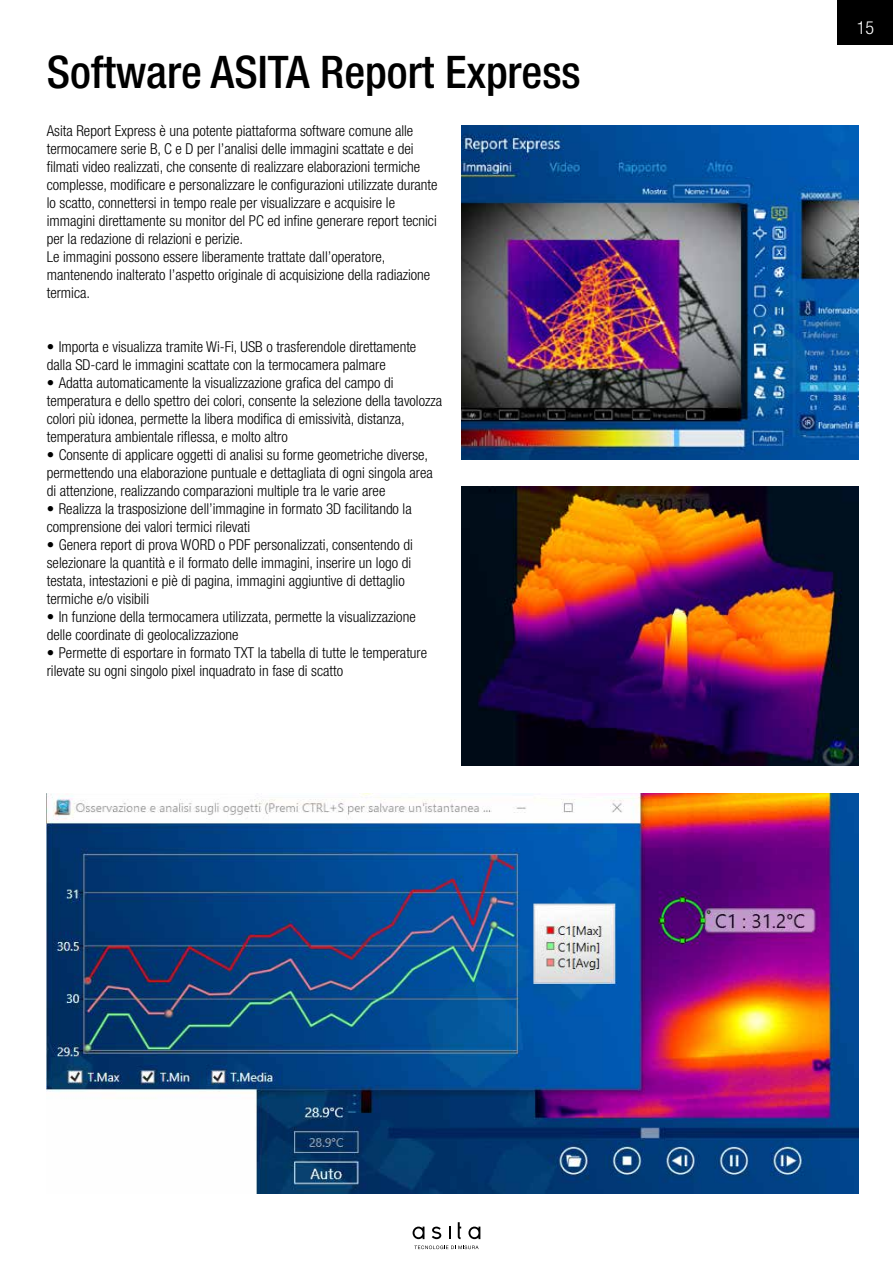
<style>
.page{position:relative;width:893px;height:1263px;background:#fff}
.page>*{position:absolute;margin:0;border:0;box-sizing:border-box;transform-origin:0 0}
.t1{font:500 condensed 45px "Helvetica Neue LT Std";color:#000}
.t2{font:300 condensed 18px "Helvetica Neue LT Std";color:#fff}
.t3{font:300 condensed 15px/18px "Helvetica Neue LT Std";color:#000}
</style>
<div class="page">
<div style="left:838px;top:0;width:55px;height:44px;background:#000"></div>
<svg style="left:413px;top:1226px;width:11px;height:13px"></svg>
<svg style="left:432px;top:1226px;width:9px;height:13px"></svg>
<svg style="left:449px;top:1226px;width:1px;height:13px"></svg>
<svg style="left:458px;top:1222px;width:3px;height:17px"></svg>
<svg style="left:468px;top:1226px;width:12px;height:13px"></svg>
<svg style="left:414px;top:1245px;width:65px;height:4px"></svg>
<img style="left:47px;top:793px;width:812px;height:400px">
<img style="left:462px;top:125px;width:397px;height:334px">
<img style="left:462px;top:487px;width:397px;height:278px">
<h1 class="t1" style="left:47px;top:45px;width:535px">Software ASITA Report Express</h1>
<p class="t3" style="left:47px;top:122px;width:392px">Asita Report Express è una potente piattaforma software comune alle termocamere serie B, C e D per l’analisi delle immagini scattate e dei filmati video realizzati, che consente di realizzare elaborazioni termiche complesse, modificare e personalizzare le configurazioni utilizzate durante lo scatto, connettersi in tempo reale per visualizzare e acquisire le immagini direttamente su monitor del PC ed infine generare report tecnici per la redazione di relazioni e perizie.<br>Le immagini possono essere liberamente trattate dall’operatore, mantenendo inalterato l’aspetto originale di acquisizione della radiazione termica.</p>
<p class="t3" style="left:47px;top:338px;width:371px">• Importa e visualizza tramite Wi-Fi, USB o trasferendole direttamente dalla SD-card le immagini scattate con la termocamera palmare</p>
<p class="t3" style="left:47px;top:374px;width:397px">• Adatta automaticamente la visualizzazione grafica del campo di temperatura e dello spettro dei colori, consente la selezione della tavolozza colori più idonea, permette la libera modifica di emissività, distanza, temperatura ambientale riflessa, e molto altro</p>
<p class="t3" style="left:47px;top:446px;width:388px">• Consente di applicare oggetti di analisi su forme geometriche diverse, permettendo una elaborazione puntuale e dettagliata di ogni singola area di attenzione, realizzando comparazioni multiple tra le varie aree</p>
<p class="t3" style="left:47px;top:500px;width:366px">• Realizza la trasposizione dell’immagine in formato 3D facilitando la comprensione dei valori termici rilevati</p>
<p class="t3" style="left:47px;top:536px;width:368px">• Genera report di prova WORD o PDF personalizzati, consentendo di selezionare la quantità e il formato delle immagini, inserire un logo di testata, intestazioni e piè di pagina, immagini aggiuntive di dettaglio termiche e/o visibili</p>
<p class="t3" style="left:47px;top:608px;width:370px">• In funzione della termocamera utilizzata, permette la visualizzazione delle coordinate di geolocalizzazione</p>
<p class="t3" style="left:47px;top:644px;width:382px">• Permette di esportare in formato TXT la tabella di tutte le temperature rilevate su ogni singolo pixel inquadrato in fase di scatto</p>
<p class="t2" style="left:857px;top:17px;width:19px">15</p>
</div>
